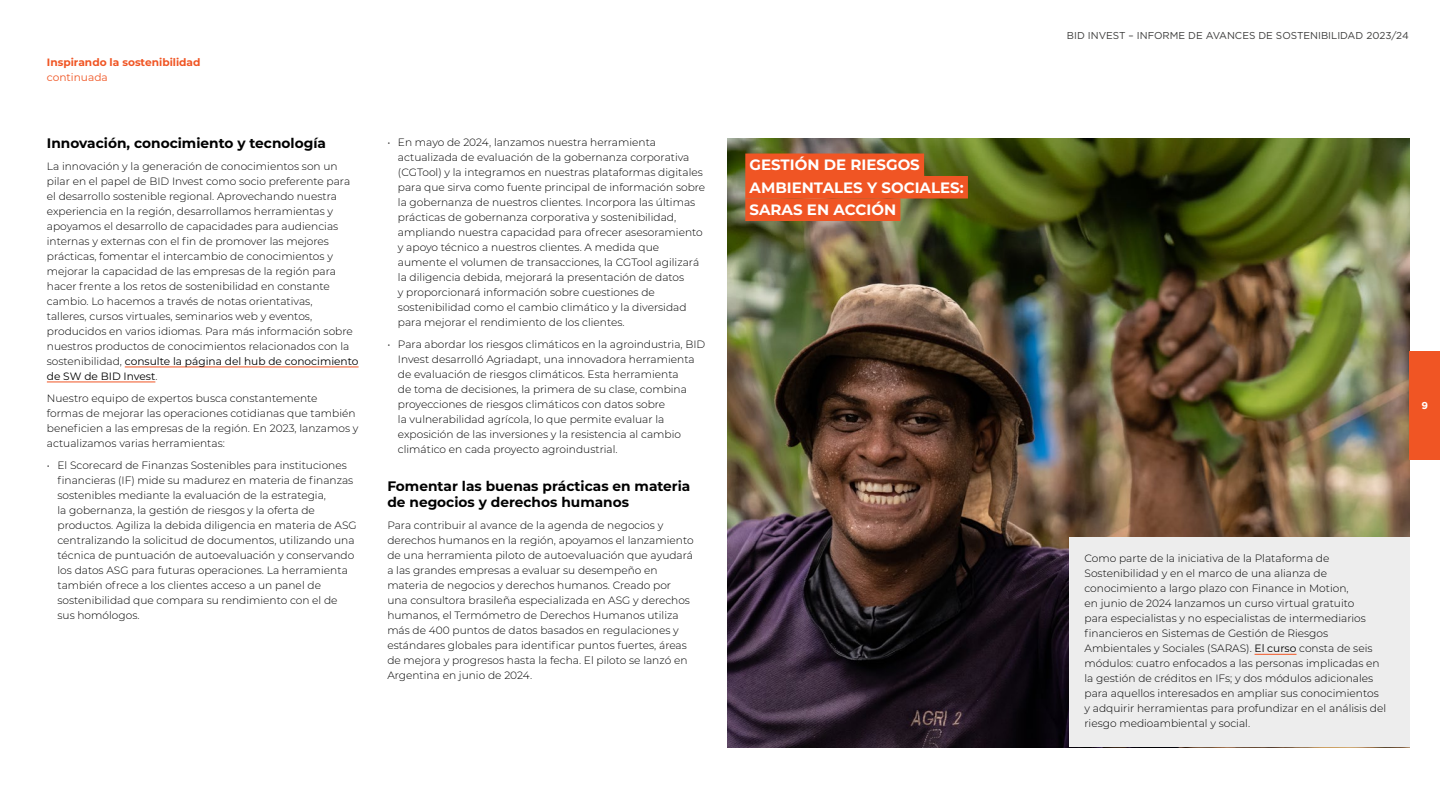
<style>
.page{position:relative;width:1440px;height:810px;background:#fff}
.page>*{position:absolute;margin:0;border:0;box-sizing:border-box;transform-origin:0 0}
.t1{font:700 15px/22.5px "Montserrat";color:#fff}
.t2{font:700 13.75px/16.5px "Montserrat";color:#000}
.t3{font:300 10.62px/15px "Montserrat";color:#000}
.t4{font:700 10.62px "Montserrat";color:#f05524}
.t5{font:10.62px "Montserrat";color:#f05524}
.t6{font:10px "Gotham";color:#3c3c3b}
.t7{font:700 10px "Gotham";color:#fff}
.s1{font-weight:400}
</style>
<div class="page">
<img style="left:728px;top:138px;width:681px;height:609px">
<hr style="left:125px;top:367px;width:234px;height:1px;background:#f05524">
<hr style="left:47px;top:382px;width:108px;height:1px;background:#f05524">
<div style="left:1069px;top:538px;width:340px;height:210px;background:#ededed"></div>
<hr style="left:1255px;top:654px;width:42px;height:1px;background:#f05524">
<div style="left:745px;top:154px;width:179px;height:22px;background:#f05524"></div>
<div style="left:745px;top:176px;width:223px;height:23px;background:#f05524"></div>
<div style="left:745px;top:199px;width:155px;height:22px;background:#f05524"></div>
<div style="left:1409px;top:351px;width:31px;height:108px;background:#f05524"></div>
<p class="t4" style="left:47px;top:55px;width:155px">Inspirando la sostenibilidad</p>
<p class="t5" style="left:47px;top:69px;width:63px">continuada</p>
<p class="t2" style="left:47px;top:134px;width:281px">Innovación, conocimiento y tecnología</p>
<p class="t3" style="left:47px;top:158px;width:313px">La innovación y la generación de conocimientos son un pilar en el papel de BID Invest como socio preferente para el desarrollo sostenible regional. Aprovechando nuestra experiencia en la región, desarrollamos herramientas y apoyamos el desarrollo de capacidades para audiencias internas y externas con el fin de promover las mejores prácticas, fomentar el intercambio de conocimientos y mejorar la capacidad de las empresas de la región para hacer frente a los retos de sostenibilidad en constante cambio. Lo hacemos a través de notas orientativas,<br>talleres, cursos virtuales, seminarios web y eventos, producidos en varios idiomas. Para más información sobre nuestros productos de conocimientos relacionados con la sostenibilidad, <span class="s1">consulte la página del hub de conocimiento de SW de BID Invest</span>.</p>
<p class="t3" style="left:47px;top:391px;width:313px">Nuestro equipo de expertos busca constantemente<br>formas de mejorar las operaciones cotidianas que también beneficien a las empresas de la región. En 2023, lanzamos y actualizamos varias herramientas:</p>
<p class="t3" style="left:58px;top:458px;width:301px;text-indent:-11px">• El Scorecard de Finanzas Sostenibles para instituciones financieras (IF) mide su madurez en materia de finanzas sostenibles mediante la evaluación de la estrategia,<br>la gobernanza, la gestión de riesgos y la oferta de productos. Agiliza la debida diligencia en materia de ASG centralizando la solicitud de documentos, utilizando una técnica de puntuación de autoevaluación y conservando los datos ASG para futuras operaciones. La herramienta también ofrece a los clientes acceso a un panel de sostenibilidad que compara su rendimiento con el de sus homólogos.</p>
<p class="t3" style="left:398px;top:134px;width:309px;text-indent:-11px">• En mayo de 2024, lanzamos nuestra herramienta actualizada de evaluación de la gobernanza corporativa (CGTool) y la integramos en nuestras plataformas digitales para que sirva como fuente principal de información sobre la gobernanza de nuestros clientes. Incorpora las últimas prácticas de gobernanza corporativa y sostenibilidad, ampliando nuestra capacidad para ofrecer asesoramiento y apoyo técnico a nuestros clientes. A medida que aumente el volumen de transacciones, la CGTool agilizará la diligencia debida, mejorará la presentación de datos<br>y proporcionará información sobre cuestiones de sostenibilidad como el cambio climático y la diversidad para mejorar el rendimiento de los clientes.</p>
<p class="t3" style="left:398px;top:336px;width:309px;text-indent:-11px">• Para abordar los riesgos climáticos en la agroindustria, BID Invest desarrolló Agriadapt, una innovadora herramienta de evaluación de riesgos climáticos. Esta herramienta<br>de toma de decisiones, la primera de su clase, combina proyecciones de riesgos climáticos con datos sobre<br>la vulnerabilidad agrícola, lo que permite evaluar la exposición de las inversiones y la resistencia al cambio climático en cada proyecto agroindustrial.</p>
<p class="t2" style="left:387px;top:477px;width:305px">Fomentar las buenas prácticas en materia de negocios y derechos humanos</p>
<p class="t3" style="left:387px;top:518px;width:308px">Para contribuir al avance de la agenda de negocios y derechos humanos en la región, apoyamos el lanzamiento de una herramienta piloto de autoevaluación que ayudará a las grandes empresas a evaluar su desempeño en materia de negocios y derechos humanos. Creado por una consultora brasileña especializada en ASG y derechos humanos, el Termómetro de Derechos Humanos utiliza más de 400 puntos de datos basados en regulaciones y estándares globales para identificar puntos fuertes, áreas de mejora y progresos hasta la fecha. El piloto se lanzó en Argentina en junio de 2024.</p>
<h1 class="t1" style="left:750px;top:153px;width:216px">GESTIÓN DE RIESGOS<br>AMBIENTALES Y SOCIALES:<br>SARAS EN ACCIÓN</h1>
<p class="t6" style="left:1067px;top:29px;width:343px">BID INVEST – INFORME DE AVANCES DE SOSTENIBILIDAD 2023/24</p>
<p class="t7" style="left:1421px;top:399px;width:8px">9</p>
<p class="t3" style="left:1085px;top:551px;width:303px">Como parte de la iniciativa de la Plataforma de Sostenibilidad y en el marco de una alianza de conocimiento a largo plazo con Finance in Motion,<br>en junio de 2024 lanzamos un curso virtual gratuito<br>para especialistas y no especialistas de intermediarios financieros en Sistemas de Gestión de Riesgos Ambientales y Sociales (SARAS). <span class="s1">El curso</span> consta de seis módulos: cuatro enfocados a las personas implicadas en la gestión de créditos en IFs; y dos módulos adicionales para aquellos interesados en ampliar sus conocimientos y adquirir herramientas para profundizar en el análisis del riesgo medioambiental y social.</p>
</div>
